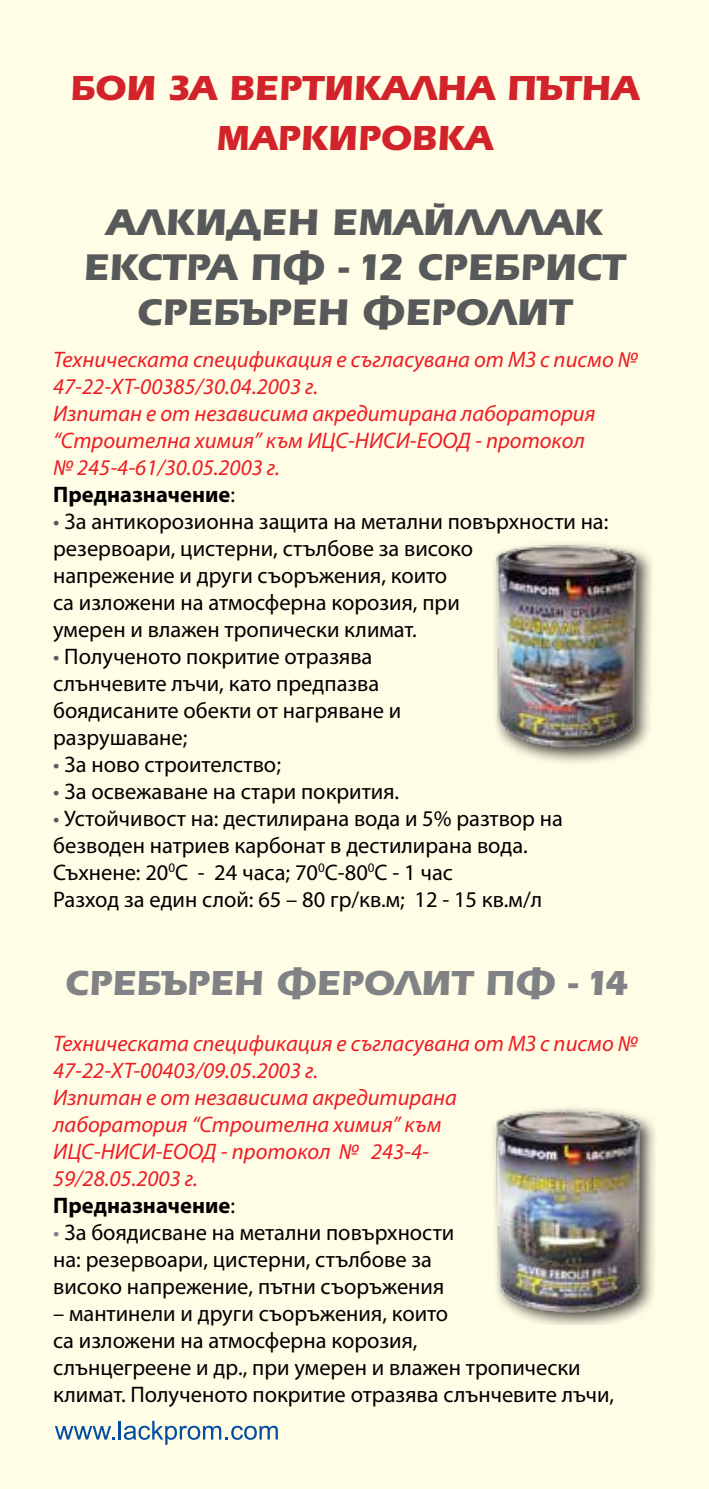
<style>
.page{position:relative;width:709px;height:1489px;background:#fff}
.page>*{position:absolute;margin:0;border:0;box-sizing:border-box;transform-origin:0 0}
.t1{font:40px/45px "Erika BG Bold";color:#58595b;text-align:center}
.t2{font:37.5px/50px "Erika BG Bold";color:#d2232a;text-align:center}
.t3{font:37.5px "Erika BG Bold";color:#808285}
.t4{font:22.5px/27px "Myriad Pro";color:#000}
.t5{font:italic 22.5px/27px "Myriad Pro";color:#ed1d24}
.s1{font-weight:700;font-style:normal;color:#000}
.s2{font-style:normal;color:#000}
.s3{color:#58595b}
.s4{color:#808285}
</style>
<div class="page">
<div style="left:0;top:0;width:709px;height:1488px;background:#fffde6"></div>
<svg style="left:55px;top:1420px;width:223px;height:24px"></svg>
<hr style="left:708px;top:0;width:1px;height:1488px;background:#fff200">
<div style="left:487px;top:538px;width:165px;height:227px;background:#000;opacity:.75"></div>
<img style="left:487px;top:538px;width:159px;height:216px">
<img style="left:494px;top:1108px;width:160px;height:217px">
<h2 class="t2" style="left:70px;top:63px;width:570px">БОИ ЗА ВЕРТИКАЛНА ПЪТНА<br>МАРКИРОВКА</h2>
<h1 class="t1" style="left:83px;top:200px;width:543px">АЛКИДЕН ЕМАЙЛЛЛАК<br>ЕКСТРА ПФ - 12 СРЕБРИСТ<br>СРЕБЪРЕН ФЕРОЛИТ</h1>
<p class="t5" style="left:53px;top:345px;width:586px">Техническата спецификация е съгласувана от МЗ с писмо № 47-22-ХТ-00385/30.04.2003 г.<br>Изпитан е от независима акредитирана лаборатория “Строителна химия” към ИЦС-НИСИ-ЕООД - протокол<br>№ 245-4-61/30.05.2003 г.<br><span class="s1">Предназначение</span><span class="s2">:</span></p>
<p class="t4" style="left:53px;top:507px;width:557px"><span class="s3">•</span> за антикорозионна защита на метални повърхности на: резервоари, цистерни, стълбове за високо<br>напрежение и други съоръжения, които<br>са изложени на атмосферна корозия, при<br>умерен и влажен тропически климат.</p>
<p class="t4" style="left:53px;top:642px;width:349px"><span class="s3">•</span> Полученото покритие отразява слънчевите лъчи, като предпазва боядисаните обекти от нагряване и разрушаване;</p>
<p class="t4" style="left:53px;top:750px;width:229px"><span class="s3">•</span> за ново строителство;</p>
<p class="t4" style="left:53px;top:777px;width:347px"><span class="s3">•</span> за освежаване на стари покрития.</p>
<p class="t4" style="left:53px;top:804px;width:511px"><span class="s3">•</span> Устойчивост на: дестилирана вода и 5% разтвор на безводен натриев карбонат в дестилирана вода.<br>Съхнене: 20<sup>0</sup>С - 24 часа; 70<sup>0</sup>С-80<sup>0</sup>С - 1 час<br>Разход за един слой: 65 – 80 гр/кв.м; 12 - 15 кв.м/л</p>
<h2 class="t3" style="left:65px;top:963px;width:564px">СРЕБЪРЕН ФЕРОЛИТ ПФ - 14</h2>
<p class="t5" style="left:53px;top:1029px;width:586px">Техническата спецификация е съгласувана от МЗ с писмо № 47-22-ХТ-00403/09.05.2003 г.<br>Изпитан е от независима акредитирана<br>лаборатория “Строителна химия” към<br>ИЦС-НИСИ-ЕООД - протокол № 243-4-<br>59/28.05.2003 г.<br><span class="s1">Предназначение</span><span class="s2">:</span></p>
<p class="t4" style="left:53px;top:1218px;width:402px"><span class="s4">•</span> за боядисване на метални повърхности на: резервоари, цистерни, стълбове за високо напрежение, пътни съоръжения</p>
<p class="t4" style="left:53px;top:1299px;width:562px">– мантинели и други съоръжения, които<br>са изложени на атмосферна корозия,<br>слънцегреене и др., при умерен и влажен тропически климат. Полученото покритие отразява слънчевите лъчи,</p>
</div>
